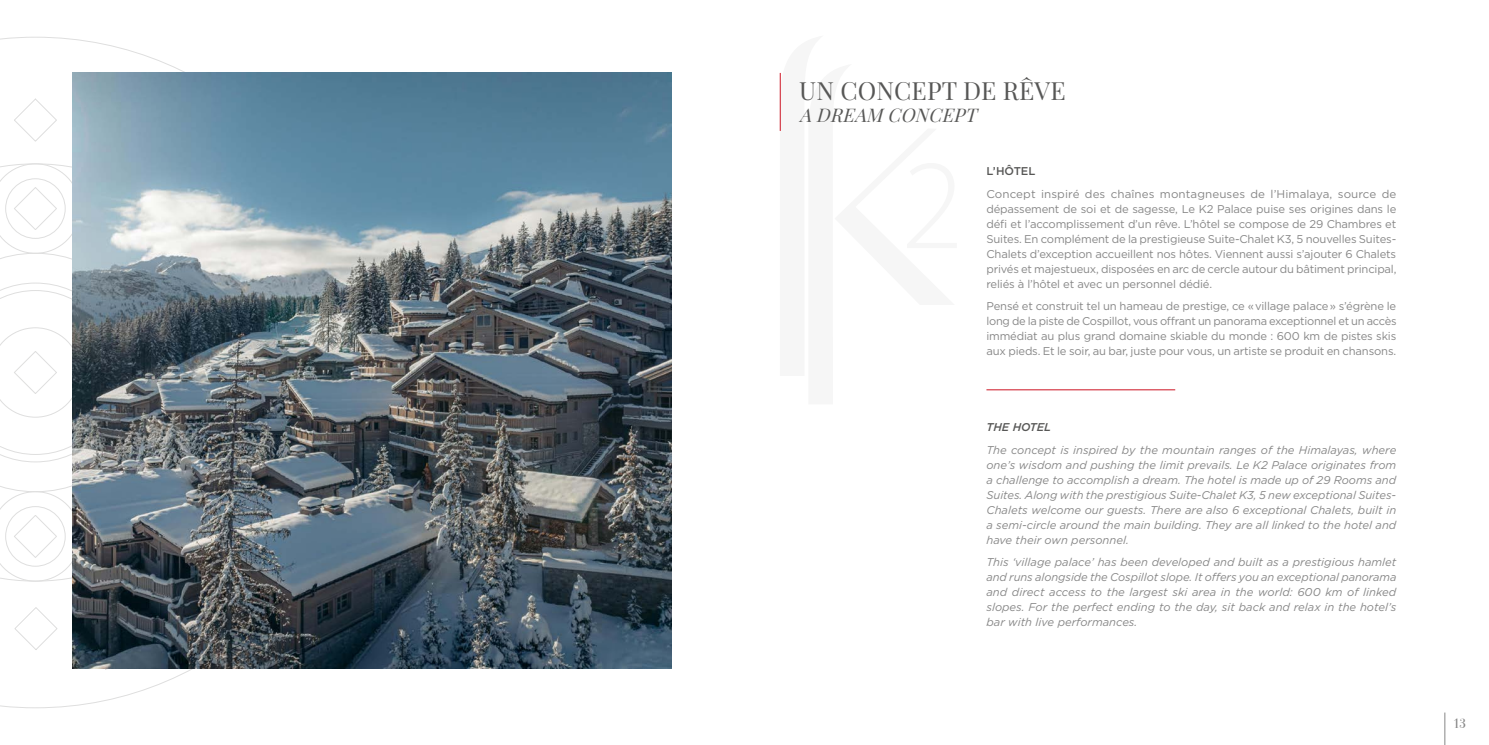
<style>
.page{position:relative;width:1489px;height:745px;background:#fff}
.page>*{position:absolute;margin:0;border:0;box-sizing:border-box;transform-origin:0 0}
.t1{font:25px "Playfair Display";letter-spacing:.01em;color:#575756}
.t2{font:italic 18.75px "Playfair Display";color:#575756}
.t3{font:14.12px "Vogue";color:#878787}
.t4{font:11.25px/15px "Gotham";letter-spacing:-.015em;color:#878787;text-align:justify}
.t5{font:italic 11.25px/15px "Gotham";color:#878787;text-align:justify}
.t6{font:italic 500 11.25px "Gotham";color:#575756}
.t7{font:500 11.25px "Gotham";color:#575756}
</style>
<div class="page">
<hr style="left:780px;top:73px;width:1px;height:58px;background:#cd1423">
<hr style="left:986px;top:389px;width:189px;height:1px;background:#cd1423">
<svg style="left:0;top:79px;width:333px;height:590px"></svg>
<img style="left:73px;top:73px;width:599px;height:595px">
<hr style="left:1444px;top:712px;width:1px;height:32px;background:#878787">
<h1 class="t1" style="left:799px;top:71px;width:268px">UN CONCEPT DE RÊVE</h1>
<h2 class="t2" style="left:799px;top:100px;width:186px">ADREAM CONCEPT</h2>
<p class="t7" style="left:986px;top:164px;width:51px">L’HÔTEL</p>
<p class="t4" style="left:986px;top:186px;width:411px">Concept inspiré des chaînes montagneuses de l’Himalaya, source de dépassement de soi et de sagesse, Le K2 Palace puise ses origines dans le défi et l’accomplissement d’un rêve. L’hôtel se compose de 29 Chambres et Suites. En complément de la prestigieuse Suite-Chalet K3, 5 nouvelles Suites-Chalets d’exception accueillent nos hôtes. Viennent aussi s’ajouter 6 Chalets privés et majestueux, disposées en arc de cercle autour du bâtiment principal, reliés à l’hôtel et avec un personnel dédié.</p>
<p class="t4" style="left:986px;top:298px;width:411px">Pensé et construit tel un hameau de prestige, ce « village palace » s’égrène le long de la piste de Cospillot, vous offrant un panorama exceptionnel et un accès immédiat au plus grand domaine skiable du monde : 600 km de pistes skis aux pieds. Et le soir, au bar, juste pour vous, un artiste se produit en chansons.</p>
<p class="t6" style="left:986px;top:420px;width:66px">THE HOTEL</p>
<p class="t5" style="left:986px;top:442px;width:411px">The concept is inspired by the mountain ranges of the Himalayas, where one’s wisdom and pushing the limit prevails. Le K2 Palace originates from a challenge to accomplish a dream. The hotel is made up of 29 Rooms and Suites. Along with the prestigious Suite-Chalet K3, 5 new exceptional Suites-Chalets welcome our guests. There are also 6 exceptional Chalets, built in a semi-circle around the main building. They are all linked to the hotel and have their own personnel.</p>
<p class="t5" style="left:986px;top:554px;width:411px">This ‘village palace’ has been developed and built as a prestigious hamlet and runs alongside the Cospillot slope. It offers you an exceptional panorama and direct access to the largest ski area in the world: 600 km of linked slopes. For the perfect ending to the day, sit back and relax in the hotel’s bar with live performances.</p>
<p class="t3" style="left:1452px;top:717px;width:14px">13</p>
</div>
